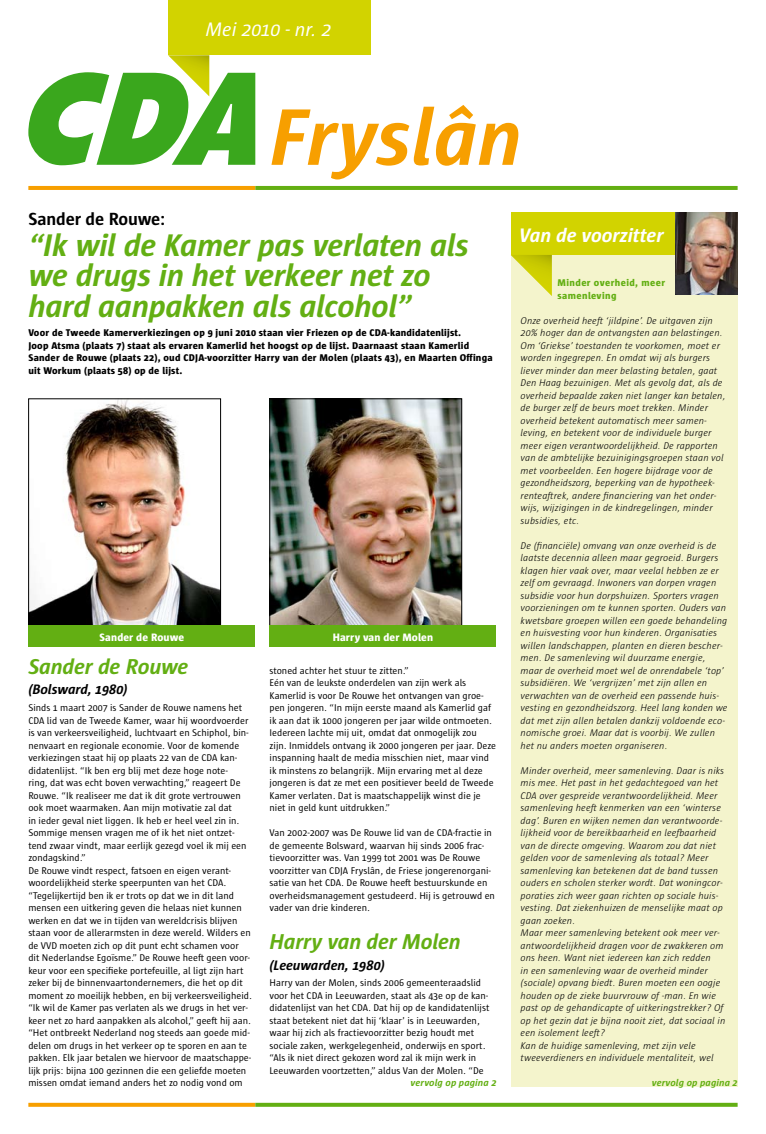
<style>
.page{position:relative;width:766px;height:1134px;background:#fff}
.page>*{position:absolute;margin:0;border:0;box-sizing:border-box;transform-origin:0 0}
.t1{font:italic 700 82px "Sun";color:#f79f00}
.t2{font:italic 700 32px/30.4px "Sun";letter-spacing:-.01em;color:#63af13}
.t3{font:italic 700 22px "Sun";letter-spacing:-.01em;color:#63af13}
.t4{font:italic 700 20px "Sun";color:#fff}
.t5{font:italic 20px "Sun";color:#fff}
.t6{font:700 18px "Sun";letter-spacing:-.01em;color:#000}
.t7{font:italic 700 14px "Sun";letter-spacing:-.005em;color:#000}
.t8{font:800 11px "Sun";letter-spacing:.01em;color:#fff}
.t9{font:10px/12.5px "Sun";color:#000}
.t10{font:italic 300 10px/12.5px "Sun";letter-spacing:.01em;color:#000}
.t11{font:800 10px/12.5px "Sun";letter-spacing:.02em;color:#000}
.t12{font:italic 700 10px "Sun";letter-spacing:.01em;color:#63af13}
.t13{font:800 10px/12.5px "Sun";letter-spacing:.04em;color:#63af13}
</style>
<div class="page">
<div style="left:510px;top:249px;width:227px;height:837px;background:#f4f4cc"></div>
<div style="left:510px;top:212px;width:227px;height:43px;background:#d2d300"></div>
<svg style="left:510px;top:255px;width:41px;height:41px"></svg>
<img style="left:675px;top:212px;width:62px;height:82px">
<hr style="left:28px;top:186px;width:227px;height:4px;background:#f79f00">
<div style="left:168px;top:0;width:202px;height:55px;background:#d2d300"></div>
<svg style="left:28px;top:55px;width:227px;height:110px"></svg>
<hr style="left:255px;top:186px;width:482px;height:4px;background:#63af13">
<svg style="left:28px;top:1103px;width:227px;height:4px"></svg>
<svg style="left:255px;top:1103px;width:482px;height:4px;background:#6ab21d"></svg>
<img style="left:30px;top:401px;width:189px;height:224px">
<div style="left:28px;top:399px;width:193px;height:245px;border:1px solid #000"></div>
<img style="left:271px;top:401px;width:189px;height:224px">
<div style="left:269px;top:399px;width:193px;height:244px;border:1px solid #000"></div>
<div style="left:28px;top:625px;width:227px;height:22px;background:#63af13"></div>
<div style="left:269px;top:625px;width:227px;height:22px;background:#63af13"></div>
<h3 class="t5" style="left:205px;top:18px;width:128px">Mei 2010 - nr. 2</h3>
<h1 class="t1" style="left:269px;top:92px;width:254px">Fryslân</h1>
<h3 class="t6" style="left:28px;top:209px;width:138px">Sander de Rouwe:</h3>
<h2 class="t2" style="left:28px;top:230px;width:442px">“Ik wil de Kamer pas verlaten als we drugs in het verkeer net zo hard aanpakken als alcohol”</h2>
<p class="t11" style="left:28px;top:326px;width:465px">Voor de Tweede Kamerverkiezingen op 9 juni 2010 staan vier Friezen op de CDA-kandidatenlijst.<br>Joop Atsma (plaats 7) staat als ervaren Kamerlid het hoogst op de lijst. Daarnaast staan Kamerlid Sander de Rouwe (plaats 22), oud CDJA-voorzitter Harry van der Molen (plaats 43), en Maarten Offinga uit Workum (plaats 58) op de lijst.</p>
<h3 class="t4" style="left:519px;top:224px;width:146px">Van de voorzitter</h3>
<p class="t13" style="left:557px;top:276px;width:109px">Minder overheid, meer samenleving</p>
<p class="t10" style="left:520px;top:314px;width:207px">Onze overheid heeft ‘jildpine’. De uitgaven zijn 20% hoger dan de ontvangsten aan belastingen.<br>Om ‘Griekse’ toestanden te voorkomen, moet er worden ingegrepen. En omdat wij als burgers liever minder dan meer belasting betalen, gaat Den Haag bezuinigen. Met als gevolg dat, als de overheid bepaalde zaken niet langer kan betalen, de burger zelf de beurs moet trekken. Minder overheid betekent automatisch meer samen&shy;leving, en betekent voor de individuele burger meer eigen verantwoordelijkheid. De rapporten van de ambtelijke bezuinigingsgroepen staan vol met voorbeelden. Een hogere bijdrage voor de gezondheidszorg, beperking van de hypotheek&shy;renteaftrek, andere financiering van het onder&shy;wijs, wijzigingen in de kindregelingen, minder subsidies, etc.</p>
<p class="t10" style="left:520px;top:539px;width:208px">De (financiële) omvang van onze overheid is de laatste decennia alleen maar gegroeid. Burgers klagen hier vaak over, maar veelal hebben ze er zelf om gevraagd. Inwoners van dorpen vragen subsidie voor hun dorpshuizen. Sporters vragen voorzieningen om te kunnen sporten. Ouders van kwetsbare groepen willen een goede behandeling en huisvesting voor hun kinderen. Organisaties willen landschappen, planten en dieren bescher&shy;men. De samenleving wil duurzame energie, maar de overheid moet wel de onrendabele ‘top’ subsidiëren. We ‘vergrijzen’ met zijn allen en verwachten van de overheid een passende huis&shy;vesting en gezondheidszorg. Heel lang konden we dat met zijn allen betalen dankzij voldoende eco&shy;nomische groei. Maar dat is voorbij. We zullen het nu anders moeten organiseren.</p>
<p class="t10" style="left:520px;top:764px;width:206px">Minder overheid, meer samenleving. Daar is niks mis mee. Het past in het gedachtegoed van het CDA over gespreide verantwoordelijkheid. Meer samenleving heeft kenmerken van een ‘winterse dag’. Buren en wijken nemen dan verantwoorde&shy;lijkheid voor de bereikbaarheid en leefbaarheid van de directe omgeving. Waarom zou dat niet gelden voor de samenleving als totaal? Meer samenleving kan betekenen dat de band tussen ouders en scholen sterker wordt. Dat woningcor&shy;poraties zich weer gaan richten op sociale huis&shy;vesting. Dat ziekenhuizen de menselijke maat op gaan zoeken.<br>Maar meer samenleving betekent ook meer ver&shy;antwoordelijkheid dragen voor de zwakkeren om ons heen. Want niet iedereen kan zich redden<br>in een samenleving waar de overheid minder (sociale) opvang biedt. Buren moeten een oogje houden op de zieke buurvrouw of -man. En wie past op de gehandicapte of uitkeringstrekker? Of op het gezin dat je bijna nooit ziet, dat sociaal in een isolement leeft?<br>Kan de huidige samenleving, met zijn vele tweeverdieners en individuele mentaliteit, wel</p>
<p class="t8" style="left:100px;top:631px;width:86px">Sander de Rouwe</p>
<p class="t8" style="left:333px;top:631px;width:102px">Harry van der Molen</p>
<h3 class="t3" style="left:28px;top:654px;width:162px">Sander de Rouwe</h3>
<h3 class="t7" style="left:28px;top:682px;width:101px">(Bolsward, 1980)</h3>
<p class="t9" style="left:28px;top:701px;width:225px">Sinds 1 maart 2007 is Sander de Rouwe namens het CDA lid van de Tweede Kamer, waar hij woordvoerder is van verkeersveiligheid, luchtvaart en Schiphol, bin&shy;nenvaart en regionale economie. Voor de komende verkiezingen staat hij op plaats 22 van de CDA kan&shy;didatenlijst. “Ik ben erg blij met deze hoge note-<br>ring, dat was echt boven verwachting,” reageert De Rouwe. “Ik realiseer me dat ik dit grote vertrouwen ook moet waarmaken. Aan mijn motivatie zal dat<br>in ieder geval niet liggen. Ik heb er heel veel zin in.<br>Sommige mensen vragen me of ik het niet ontzet&shy;tend zwaar vindt, maar eerlijk gezegd voel ik mij een zondagskind.”<br>De Rouwe vindt respect, fatsoen en eigen verant&shy;woordelijkheid sterke speerpunten van het CDA. “Tegelijkertijd ben ik er trots op dat we in dit land mensen een uitkering geven die helaas niet kunnen werken en dat we in tijden van wereldcrisis blijven staan voor de allerarmsten in deze wereld. Wilders en de VVD moeten zich op dit punt echt schamen voor dit Nederlandse Egoïsme.” De Rouwe heeft geen voor&shy;keur voor een specifieke portefeuille, al ligt zijn hart zeker bij de binnenvaartondernemers, die het op dit moment zo moeilijk hebben, en bij verkeersveiligheid. “Ik wil de Kamer pas verlaten als we drugs in het ver&shy;keer net zo hard aanpakken als alcohol,” geeft hij aan. “Het ontbreekt Nederland nog steeds aan goede mid&shy;delen om drugs in het verkeer op te sporen en aan te pakken. Elk jaar betalen we hiervoor de maatschappe&shy;lijk prijs: bijna 100 gezinnen die een geliefde moeten missen omdat iemand anders het zo nodig vond om</p>
<p class="t9" style="left:269px;top:664px;width:228px">stoned achter het stuur te zitten.”<br>Eén van de leukste onderdelen van zijn werk als Kamerlid is voor De Rouwe het ontvangen van groe&shy;pen jongeren. “In mijn eerste maand als Kamerlid gaf ik aan dat ik 1000 jongeren per jaar wilde ontmoeten.<br>Iedereen lachte mij uit, omdat dat onmogelijk zou zijn. Inmiddels ontvang ik 2000 jongeren per jaar. Deze inspanning haalt de media misschien niet, maar vind ik minstens zo belangrijk. Mijn ervaring met al deze jongeren is dat ze met een positiever beeld de Tweede Kamer verlaten. Dat is maatschappelijk winst die je niet in geld kunt uitdrukken.”</p>
<p class="t9" style="left:269px;top:826px;width:227px">Van 2002-2007 was De Rouwe lid van de CDA-fractie in de gemeente Bolsward, waarvan hij sinds 2006 frac&shy;tievoorzitter was. Van 1999 tot 2001 was De Rouwe voorzitter van CDJA Fryslân, de Friese jongerenorgani&shy;satie van het CDA. De Rouwe heeft bestuurskunde en overheidsmanagement gestudeerd. Hij is getrouwd en vader van drie kinderen.</p>
<h3 class="t3" style="left:269px;top:929px;width:193px">Harry van der Molen</h3>
<h3 class="t7" style="left:269px;top:957px;width:117px">(Leeuwarden, 1980)</h3>
<p class="t9" style="left:269px;top:976px;width:221px">Harry van der Molen, sinds 2006 gemeenteraadslid voor het CDA in Leeuwarden, staat als 43e op de kan&shy;didatenlijst van het CDA. Dat hij op de kandidatenlijst staat betekent niet dat hij ‘klaar’ is in Leeuwarden, waar hij zich als fractievoorzitter bezig houdt met sociale zaken, werkgelegenheid, onderwijs en sport. “Als ik niet direct gekozen word zal ik mijn werk in Leeuwarden voortzetten,” aldus Van der Molen. “De</p>
<p class="t12" style="left:410px;top:1077px;width:87px">vervolg op pagina 2</p>
<p class="t12" style="left:651px;top:1077px;width:87px">vervolg op pagina 2</p>
</div>
